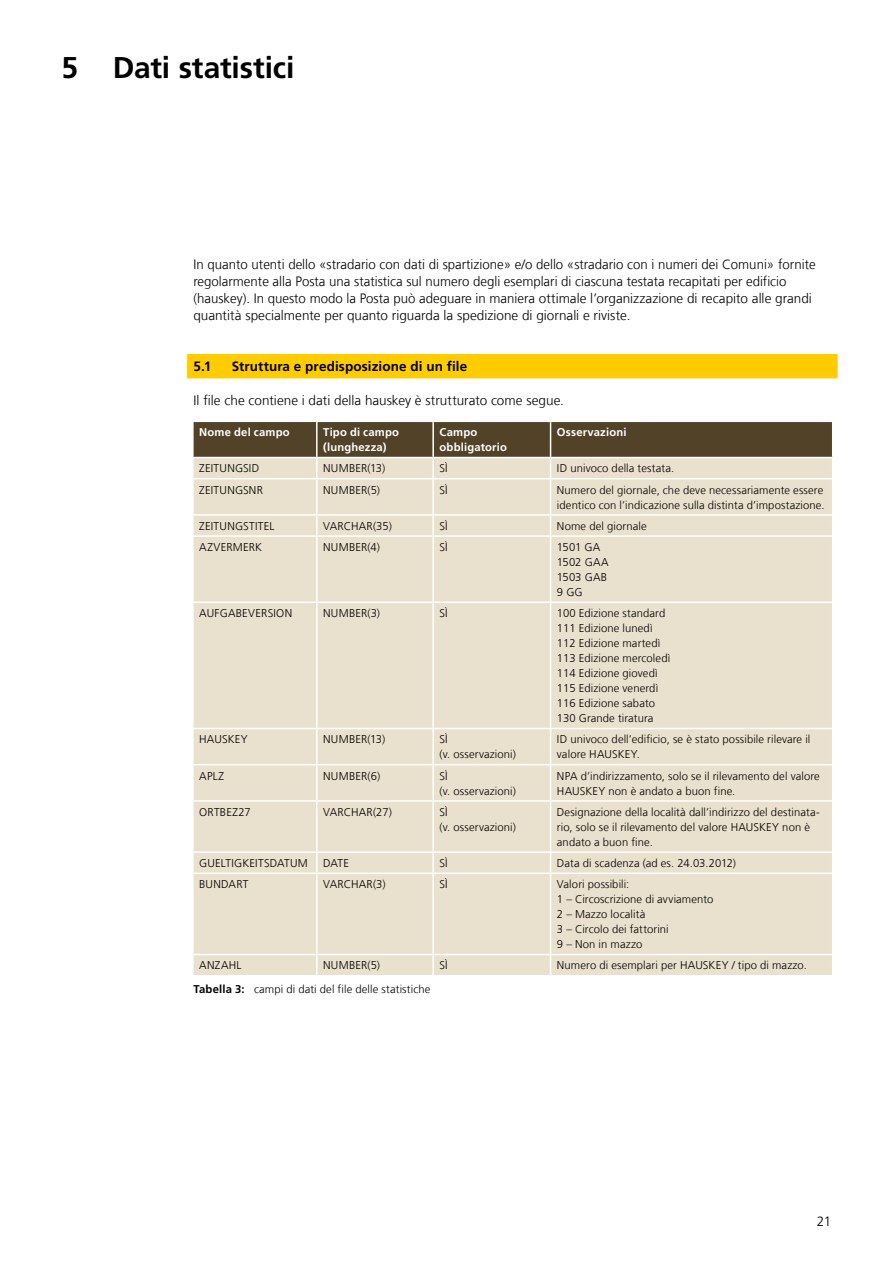
<style>
.page{position:relative;width:893px;height:1263px;background:#fff}
.page>*{position:absolute;margin:0;border:0;box-sizing:border-box;transform-origin:0 0}
.t1{font:700 30px "Frutiger LT Com";letter-spacing:-.005em;color:#000}
.t2{font:300 13.5px/17px "Frutiger LT Com";color:#000}
.t3{font:700 13.5px "Frutiger LT Com";letter-spacing:.01em;color:#000}
.t4{font:300 11.25px/15px "Frutiger LT Com";letter-spacing:.01em;color:#000}
.t5{font:700 11.25px/15px "Frutiger LT Com";letter-spacing:.015em;color:#fff}
.s1{font-weight:700}
</style>
<div class="page">
<div style="left:187px;top:354px;width:651px;height:24px;background:#fc0"></div>
<div style="left:194px;top:479px;width:638px;height:496px;background:#eae0ce"></div>
<svg style="left:193px;top:422px;width:640px;height:56px;background:#8b7d67"></svg>
<hr style="left:316px;top:479px;width:2px;height:35px;background:#fff">
<hr style="left:432px;top:479px;width:2px;height:35px;background:#fff">
<hr style="left:550px;top:479px;width:1px;height:35px;background:#fff">
<hr style="left:192px;top:514px;width:125px;height:2px;background:#fff">
<svg style="left:193px;top:516px;width:1px;height:19px"></svg>
<hr style="left:317px;top:514px;width:116px;height:2px;background:#fff">
<svg style="left:316px;top:516px;width:2px;height:19px"></svg>
<hr style="left:433px;top:514px;width:118px;height:2px;background:#fff">
<svg style="left:432px;top:516px;width:2px;height:19px"></svg>
<hr style="left:551px;top:514px;width:282px;height:2px;background:#fff">
<svg style="left:550px;top:516px;width:1px;height:19px"></svg>
<hr style="left:192px;top:535px;width:125px;height:2px;background:#fff">
<hr style="left:317px;top:535px;width:116px;height:2px;background:#fff">
<hr style="left:316px;top:537px;width:2px;height:64px;background:#fff">
<hr style="left:433px;top:535px;width:118px;height:2px;background:#fff">
<hr style="left:432px;top:537px;width:2px;height:64px;background:#fff">
<hr style="left:551px;top:535px;width:282px;height:2px;background:#fff">
<hr style="left:550px;top:537px;width:1px;height:64px;background:#fff">
<hr style="left:192px;top:601px;width:125px;height:2px;background:#fff">
<hr style="left:317px;top:601px;width:116px;height:2px;background:#fff">
<hr style="left:316px;top:603px;width:2px;height:125px;background:#fff">
<hr style="left:433px;top:601px;width:118px;height:2px;background:#fff">
<hr style="left:432px;top:603px;width:2px;height:125px;background:#fff">
<hr style="left:551px;top:601px;width:282px;height:2px;background:#fff">
<hr style="left:550px;top:603px;width:1px;height:125px;background:#fff">
<hr style="left:192px;top:728px;width:125px;height:1px;background:#fff">
<hr style="left:317px;top:728px;width:116px;height:1px;background:#fff">
<hr style="left:316px;top:729px;width:2px;height:35px;background:#fff">
<hr style="left:433px;top:728px;width:118px;height:1px;background:#fff">
<hr style="left:432px;top:729px;width:2px;height:35px;background:#fff">
<hr style="left:551px;top:728px;width:282px;height:1px;background:#fff">
<hr style="left:550px;top:729px;width:1px;height:35px;background:#fff">
<hr style="left:192px;top:764px;width:125px;height:1px;background:#fff">
<hr style="left:317px;top:764px;width:116px;height:1px;background:#fff">
<hr style="left:316px;top:765px;width:2px;height:35px;background:#fff">
<hr style="left:433px;top:764px;width:118px;height:1px;background:#fff">
<hr style="left:432px;top:765px;width:2px;height:35px;background:#fff">
<hr style="left:551px;top:764px;width:282px;height:1px;background:#fff">
<hr style="left:550px;top:765px;width:1px;height:35px;background:#fff">
<hr style="left:192px;top:800px;width:125px;height:2px;background:#fff">
<hr style="left:317px;top:800px;width:116px;height:2px;background:#fff">
<hr style="left:316px;top:802px;width:2px;height:49px;background:#fff">
<hr style="left:433px;top:800px;width:118px;height:2px;background:#fff">
<hr style="left:432px;top:802px;width:2px;height:49px;background:#fff">
<hr style="left:551px;top:800px;width:282px;height:2px;background:#fff">
<hr style="left:550px;top:802px;width:1px;height:49px;background:#fff">
<hr style="left:192px;top:851px;width:125px;height:2px;background:#fff">
<svg style="left:193px;top:853px;width:1px;height:19px"></svg>
<hr style="left:317px;top:851px;width:116px;height:2px;background:#fff">
<svg style="left:316px;top:853px;width:2px;height:19px"></svg>
<hr style="left:433px;top:851px;width:118px;height:2px;background:#fff">
<svg style="left:432px;top:853px;width:2px;height:19px"></svg>
<hr style="left:551px;top:851px;width:282px;height:2px;background:#fff">
<svg style="left:550px;top:853px;width:1px;height:19px"></svg>
<hr style="left:192px;top:872px;width:125px;height:2px;background:#fff">
<hr style="left:317px;top:872px;width:116px;height:2px;background:#fff">
<hr style="left:316px;top:874px;width:2px;height:80px;background:#fff">
<hr style="left:433px;top:872px;width:118px;height:2px;background:#fff">
<hr style="left:432px;top:874px;width:2px;height:80px;background:#fff">
<hr style="left:551px;top:872px;width:282px;height:2px;background:#fff">
<hr style="left:550px;top:874px;width:1px;height:80px;background:#fff">
<hr style="left:192px;top:954px;width:125px;height:1px;background:#fff">
<hr style="left:317px;top:954px;width:116px;height:1px;background:#fff">
<hr style="left:316px;top:955px;width:2px;height:20px;background:#fff">
<hr style="left:433px;top:954px;width:118px;height:1px;background:#fff">
<hr style="left:432px;top:955px;width:2px;height:20px;background:#fff">
<hr style="left:551px;top:954px;width:282px;height:1px;background:#fff">
<svg style="left:550px;top:955px;width:1px;height:20px"></svg>
<hr style="left:192px;top:422px;width:2px;height:35px;background:#fff">
<hr style="left:192px;top:457px;width:125px;height:1px;background:#fff">
<hr style="left:317px;top:457px;width:116px;height:1px;background:#fff">
<hr style="left:433px;top:457px;width:118px;height:1px;background:#fff">
<hr style="left:551px;top:457px;width:282px;height:1px;background:#fff">
<h1 class="t1" style="left:62px;top:50px;width:234px">5 Dati statistici</h1>
<p class="t2" style="left:193px;top:256px;width:624px">In quanto utenti dello «stradario con dati di spartizione» e/o dello «stradario con i numeri dei Comuni» fornite regolarmente alla Posta una statistica sul numero degli esemplari di ciascuna testata recapitati per edificio (hauskey). In questo modo la Posta può adeguare in maniera ottimale l’organizzazione di recapito alle grandi quantità specialmente per quanto riguarda la spedizione di giornali e riviste.</p>
<h2 class="t3" style="left:193px;top:358px;width:19px">5.1</h2>
<h2 class="t3" style="left:232px;top:358px;width:237px">Struttura e predisposizione di un file</h2>
<p class="t2" style="left:193px;top:392px;width:372px">Il file che contiene i dati della hauskey è strutturato come segue.</p>
<p class="t5" style="left:199px;top:425px;width:92px">Nome del campo</p>
<p class="t5" style="left:323px;top:425px;width:77px">Tipo di campo (lunghezza)</p>
<p class="t5" style="left:440px;top:425px;width:69px">Campo obbligatorio</p>
<p class="t5" style="left:557px;top:425px;width:71px">Osservazioni</p>
<p class="t4" style="left:199px;top:461px;width:62px">ZEITUNGSID</p>
<p class="t4" style="left:323px;top:461px;width:64px">NUMBER(13)</p>
<p class="t4" style="left:440px;top:461px;width:10px">SÌ</p>
<p class="t4" style="left:557px;top:461px;width:119px">ID univoco della testata.</p>
<p class="t4" style="left:199px;top:482px;width:65px">ZEITUNGSNR</p>
<p class="t4" style="left:323px;top:482px;width:58px">NUMBER(5)</p>
<p class="t4" style="left:440px;top:482px;width:10px">SÌ</p>
<p class="t4" style="left:557px;top:482px;width:269px">Numero del giornale, che deve necessariamente essere identico con l’indicazione sulla distinta d’impostazione.</p>
<p class="t4" style="left:199px;top:518px;width:77px">ZEITUNGSTITEL</p>
<p class="t4" style="left:323px;top:518px;width:70px">VARCHAR(35)</p>
<p class="t4" style="left:440px;top:518px;width:10px">SÌ</p>
<p class="t4" style="left:557px;top:518px;width:91px">Nome del giornale</p>
<p class="t4" style="left:199px;top:540px;width:64px">AZVERMERK</p>
<p class="t4" style="left:323px;top:540px;width:58px">NUMBER(4)</p>
<p class="t4" style="left:440px;top:540px;width:10px">SÌ</p>
<p class="t4" style="left:557px;top:540px;width:45px">1501 GA</p>
<p class="t4" style="left:557px;top:555px;width:53px">1502 GAA</p>
<p class="t4" style="left:557px;top:570px;width:52px">1503 GAB</p>
<p class="t4" style="left:557px;top:585px;width:27px">9 GG</p>
<p class="t4" style="left:199px;top:606px;width:94px">AUFGABEVERSION</p>
<p class="t4" style="left:323px;top:606px;width:58px">NUMBER(3)</p>
<p class="t4" style="left:440px;top:606px;width:10px">SÌ</p>
<p class="t4" style="left:557px;top:606px;width:110px">100 Edizione standard</p>
<p class="t4" style="left:557px;top:621px;width:97px">111 Edizione lunedì</p>
<p class="t4" style="left:557px;top:636px;width:105px">112 Edizione martedì</p>
<p class="t4" style="left:557px;top:651px;width:115px">113 Edizione mercoledì</p>
<p class="t4" style="left:557px;top:666px;width:102px">114 Edizione giovedì</p>
<p class="t4" style="left:557px;top:681px;width:103px">115 Edizione venerdì</p>
<p class="t4" style="left:557px;top:696px;width:100px">116 Edizione sabato</p>
<p class="t4" style="left:557px;top:711px;width:98px">130 Grande tiratura</p>
<p class="t4" style="left:199px;top:732px;width:50px">HAUSKEY</p>
<p class="t4" style="left:323px;top:732px;width:64px">NUMBER(13)</p>
<p class="t4" style="left:440px;top:732px;width:78px">SÌ<br>(v. osservazioni)</p>
<p class="t4" style="left:557px;top:732px;width:255px">ID univoco dell’edificio, se è stato possibile rilevare il valore HAUSKEY.</p>
<p class="t4" style="left:199px;top:768px;width:26px">APLZ</p>
<p class="t4" style="left:323px;top:768px;width:59px">NUMBER(6)</p>
<p class="t4" style="left:440px;top:768px;width:78px">SÌ<br>(v. osservazioni)</p>
<p class="t4" style="left:557px;top:768px;width:264px">NPA d’indirizzamento, solo se il rilevamento del valore<br>HAUSKEY non è andato a buon fine.</p>
<p class="t4" style="left:199px;top:804px;width:53px">ORTBEZ27</p>
<p class="t4" style="left:323px;top:804px;width:70px">VARCHAR(27)</p>
<p class="t4" style="left:440px;top:804px;width:78px">SÌ<br>(v. osservazioni)</p>
<p class="t4" style="left:557px;top:804px;width:263px">Designazione della località dall’indirizzo del destinata&shy;rio, solo se il rilevamento del valore HAUSKEY non è andato a buon fine.</p>
<p class="t4" style="left:199px;top:856px;width:110px">GUELTIGKEITSDATUM</p>
<p class="t4" style="left:323px;top:856px;width:28px">DATE</p>
<p class="t4" style="left:440px;top:856px;width:10px">SÌ</p>
<p class="t4" style="left:557px;top:856px;width:181px">Data di scadenza (ad es. 24.03.2012)</p>
<p class="t4" style="left:199px;top:877px;width:51px">BUNDART</p>
<p class="t4" style="left:323px;top:877px;width:64px">VARCHAR(3)</p>
<p class="t4" style="left:440px;top:877px;width:10px">SÌ</p>
<p class="t4" style="left:557px;top:877px;width:74px">Valori possibili:</p>
<p class="t4" style="left:557px;top:892px;width:158px">1 – Circoscrizione di avviamento</p>
<p class="t4" style="left:557px;top:907px;width:90px">2 – Mazzo località</p>
<p class="t4" style="left:557px;top:922px;width:113px">3 – Circolo dei fattorini</p>
<p class="t4" style="left:557px;top:937px;width:87px">9 – Non in mazzo</p>
<p class="t4" style="left:199px;top:958px;width:44px">ANZAHL</p>
<p class="t4" style="left:323px;top:958px;width:58px">NUMBER(5)</p>
<p class="t4" style="left:440px;top:958px;width:10px">SÌ</p>
<p class="t4" style="left:557px;top:958px;width:251px">Numero di esemplari per HAUSKEY / tipo di mazzo.</p>
<p class="t4" style="left:193px;top:982px;width:238px"><span class="s1">Tabella 3:</span> campi di dati del file delle statistiche</p>
<p class="t2" style="left:817px;top:1213px;width:16px">21</p>
</div>
